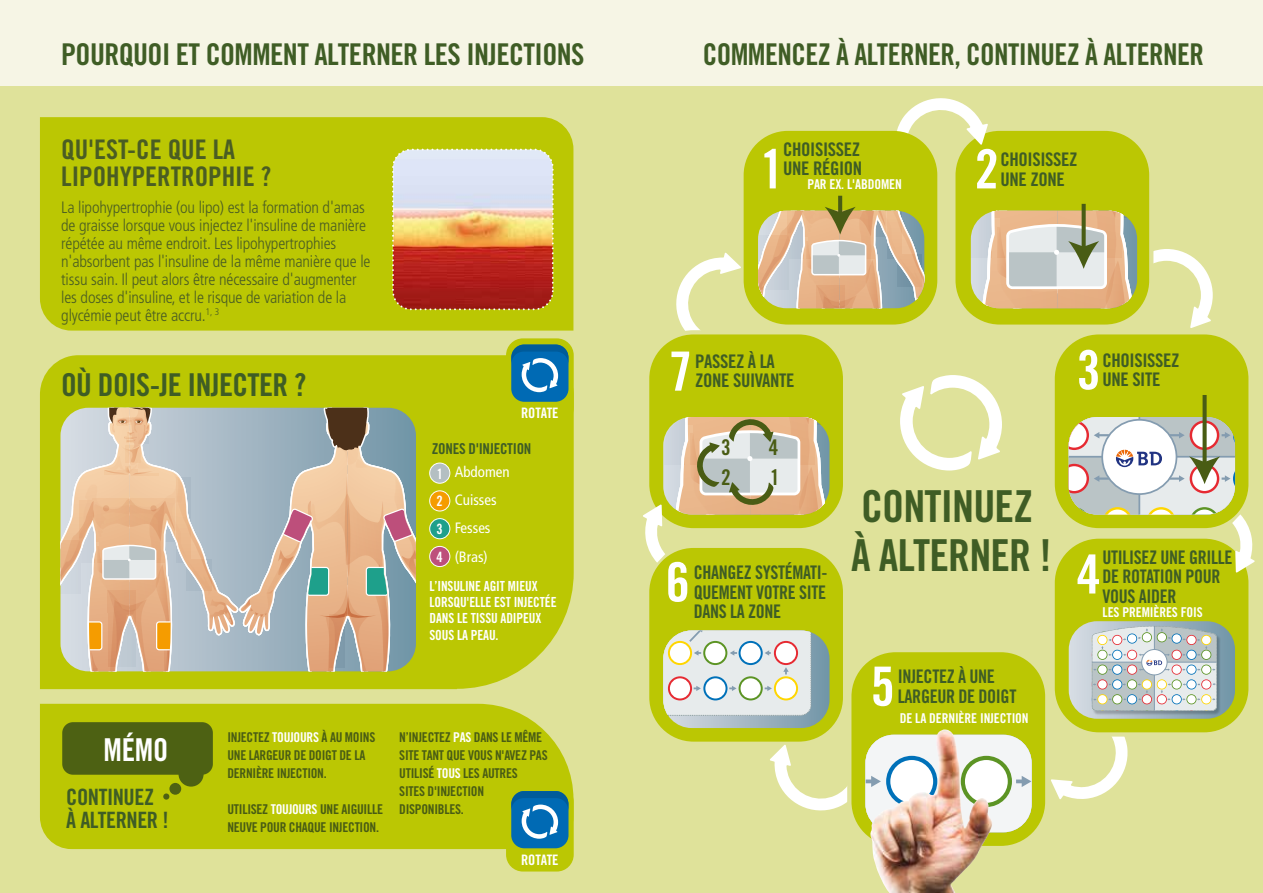
<style>
.page{position:relative;width:1263px;height:893px;background:#f6f5e5}
.page>*{position:absolute;margin:0;border:0;box-sizing:border-box;transform-origin:0 0}
.t1{font:54.15px "Trade Gothic Bold Cond Twenty";color:#fff}
.t2{font:44.1px/49.5px "Trade Gothic LT Std Bd Cn 20";letter-spacing:-.02em;color:#3f5d25}
.t3{font:31.5px "Trade Gothic LT Std Bd Cn 20";letter-spacing:-.02em;color:#3f5d25}
.t4{font:31.5px "Trade Gothic LT Std Bd Cn 20";color:#fff;scale:.96 1}
.t5{font:30px "Trade Gothic LT Std Bd Cn 20";letter-spacing:-.02em;color:#3f5d25}
.t6{font:27px/27px "Trade Gothic LT Std Bd Cn 20";color:#4a5d23}
.t7{font:22.5px/22.5px "Trade Gothic LT Std Bd Cn 20";letter-spacing:-.02em;color:#3f5d25}
.t8{font:21.6px "Trade Gothic Bold Cond Twenty";color:#495c14}
.t9{font:18.75px/19.5px "Trade Gothic LT Std Bd Cn 20";letter-spacing:-.02em;color:#3f5d25}
.t10{font:18.75px/19.5px "Trade Gothic LT Std Bd Cn 20";letter-spacing:-.02em;color:#3f5d25;scale:.96 1}
.t11{font:300 condensed 16.5px/18px "Frutiger LT Std";letter-spacing:-.01em;color:#4a5d23}
.t12{font:condensed 15px/28px "Frutiger";color:#fff}
.t13{font:15px "Trade Gothic LT Std Bd Cn 20";letter-spacing:-.02em;color:#3f5d25}
.t14{font:14.4px "Trade Gothic Bold Cond Twenty";color:#fff}
.t15{font:14.25px/27.8px "Trade Gothic Bold Cond Twenty";color:#fff}
.t16{font:13.95px/16px "Trade Gothic LT Std Bd Cn 20";letter-spacing:-.01em;color:#fff;scale:.96 1}
.t17{font:13.5px/18px "Trade Gothic Bold Cond Twenty";letter-spacing:-.02em;color:#495c14}
.t18{font:13.5px "Trade Gothic LT Std Bd Cn 20";letter-spacing:-.01em;color:#fff}
.s1{color:#fff}
</style>
<div class="page">
<div style="left:0;top:87px;width:1263px;height:806px;background:#dfe29a"></div>
<div style="left:40px;top:355px;width:534px;height:334px;background:#bbc703"></div>
<div style="left:40px;top:704px;width:533px;height:145px;background:#bbc703"></div>
<div style="left:40px;top:117px;width:533px;height:214px;background:#bbc703"></div>
<div style="left:506px;top:338px;width:68px;height:87px;background:#bbc703;border-radius:17px"></div>
<div style="left:511px;top:345px;width:57px;height:57px;background:#006ab4;border-radius:13px"></div>
<svg style="left:511px;top:345px;width:57px;height:47px"></svg>
<div style="left:506px;top:785px;width:68px;height:86px;background:#bbc703;border-radius:17px"></div>
<div style="left:511px;top:791px;width:57px;height:57px;background:#006ab4;border-radius:13px"></div>
<svg style="left:511px;top:791px;width:57px;height:48px"></svg>
<svg style="left:60px;top:408px;width:356px;height:263px;background:#c2b7aa"></svg>
<svg style="left:900px;top:375px;width:102px;height:95px"></svg>
<div style="left:430px;top:463px;width:20px;height:20px;background:#b4bfc2;border-radius:50%"></div>
<div style="left:429px;top:463px;width:21px;height:21px;border:1px solid #fff;border-radius:50%"></div>
<div style="left:430px;top:546px;width:20px;height:21px;background:#bd4f7b;border-radius:50%"></div>
<div style="left:429px;top:546px;width:21px;height:21px;border:1px solid #fff;border-radius:50%"></div>
<div style="left:430px;top:491px;width:20px;height:20px;background:#f59c00;border-radius:50%"></div>
<div style="left:429px;top:490px;width:21px;height:21px;border:1px solid #fff;border-radius:50%"></div>
<div style="left:430px;top:519px;width:20px;height:20px;background:#1ea08b;border-radius:50%"></div>
<div style="left:429px;top:518px;width:21px;height:21px;border:1px solid #fff;border-radius:50%"></div>
<svg style="left:1153px;top:249px;width:60px;height:79px"></svg>
<svg style="left:676px;top:252px;width:65px;height:79px"></svg>
<svg style="left:770px;top:744px;width:77px;height:67px"></svg>
<svg style="left:1051px;top:737px;width:77px;height:62px"></svg>
<div style="left:955px;top:131px;width:194px;height:194px;background:#bbc703;border-radius:44px"></div>
<svg style="left:1082px;top:204px;width:4px;height:7px"></svg>
<svg style="left:971px;top:211px;width:166px;height:98px;background:#d5c4aa"></svg>
<svg style="left:897px;top:98px;width:91px;height:47px"></svg>
<div style="left:1055px;top:334px;width:193px;height:194px;background:#bbc703;border-radius:44px"></div>
<svg style="left:1050px;top:534px;width:203px;height:203px"></svg>
<div style="left:1055px;top:539px;width:193px;height:193px;background:#bbc703;border-radius:44px"></div>
<div style="left:744px;top:131px;width:193px;height:194px;background:#bbc703;border-radius:44px"></div>
<svg style="left:838px;top:196px;width:4px;height:11px"></svg>
<svg style="left:758px;top:207px;width:166px;height:101px;background:#cdba9a"></svg>
<div style="left:645px;top:330px;width:202px;height:202px;background:#dfe29a;border-radius:48px"></div>
<div style="left:649px;top:334px;width:194px;height:194px;background:#bbc703;border-radius:44px"></div>
<div style="left:649px;top:548px;width:194px;height:194px;background:#bbc703;border-radius:44px"></div>
<svg style="left:663px;top:630px;width:166px;height:98px;background:#ccd6cf"></svg>
<svg style="left:668px;top:676px;width:24px;height:24px"></svg>
<div style="left:670px;top:678px;width:20px;height:20px;background:#fff;border-radius:50%"></div>
<svg style="left:703px;top:676px;width:24px;height:24px"></svg>
<div style="left:705px;top:678px;width:20px;height:20px;background:#fff;border-radius:50%"></div>
<svg style="left:738px;top:676px;width:25px;height:24px"></svg>
<div style="left:740px;top:678px;width:21px;height:20px;background:#fff;border-radius:50%"></div>
<svg style="left:774px;top:676px;width:24px;height:24px"></svg>
<div style="left:776px;top:678px;width:20px;height:20px;background:#fff;border-radius:50%"></div>
<svg style="left:668px;top:641px;width:24px;height:24px"></svg>
<div style="left:670px;top:643px;width:20px;height:20px;background:#fff;border-radius:50%"></div>
<svg style="left:703px;top:641px;width:24px;height:24px"></svg>
<div style="left:705px;top:643px;width:20px;height:20px;background:#fff;border-radius:50%"></div>
<svg style="left:738px;top:641px;width:25px;height:24px"></svg>
<div style="left:740px;top:643px;width:21px;height:20px;background:#fff;border-radius:50%"></div>
<svg style="left:774px;top:641px;width:24px;height:24px"></svg>
<div style="left:776px;top:643px;width:20px;height:20px;background:#fff;border-radius:50%"></div>
<div style="left:851px;top:652px;width:194px;height:194px;background:#bbc703;border-radius:44px"></div>
<svg style="left:865px;top:735px;width:167px;height:97px;background:#e7ebd0"></svg>
<svg style="left:961px;top:756px;width:51px;height:51px"></svg>
<div style="left:965px;top:760px;width:43px;height:43px;background:#fff;border-radius:50%"></div>
<div style="left:178px;top:761px;width:26px;height:26px;background:#4d6113;border-radius:50%"></div>
<div style="left:62px;top:722px;width:151px;height:53px;background:#4d6113;border-radius:11px"></div>
<div style="left:169px;top:783px;width:12px;height:12px;background:#4d6113;border-radius:50%"></div>
<div style="left:163px;top:793px;width:6px;height:7px;background:#4d6113;border-radius:50%"></div>
<img style="left:393px;top:150px;width:160px;height:159px">
<div style="left:392px;top:149px;width:162px;height:161px;border:2px dashed #fff;border-radius:18px"></div>
<img style="left:1075px;top:716px;width:163px;height:14px">
<svg style="left:1069px;top:621px;width:166px;height:98px;background:#c1cac4"></svg>
<svg style="left:1202px;top:395px;width:4px;height:22px"></svg>
<svg style="left:643px;top:416px;width:187px;height:147px"></svg>
<svg style="left:1069px;top:417px;width:186px;height:156px"></svg>
<img style="left:870px;top:729px;width:123px;height:164px">
<h3 class="t5" style="left:61px;top:36px;width:525px">POURQUOI ET COMMENT ALTERNER LES INJECTIONS</h3>
<h3 class="t6" style="left:61px;top:136px;width:211px">QU'EST-CE QUE LA<br>LIPOHYPERTROPHIE ?</h3>
<p class="t11" style="left:61px;top:198px;width:311px">La lipohypertrophie (ou lipo) est la formation d'amas de graisse lorsque vous injectez l'insuline de manière répétée au même endroit. Les lipohypertrophies n'absorbent pas l'insuline de la même manière que le tissu sain. Il peut alors être nécessaire d'augmenter les doses d'insuline, et le risque de variation de la glycémie peut être accru.<sup>1,</sup> <sup>3</sup></p>
<h3 class="t3" style="left:61px;top:366px;width:247px">OÙ DOIS-JE INJECTER ?</h3>
<p class="t14" style="left:521px;top:404px;width:39px">ROTATE</p>
<p class="t13" style="left:432px;top:439px;width:101px">ZONES D'INJECTION</p>
<p class="t15" style="left:437px;top:460px;width:8px">1</p>
<p class="t15" style="left:437px;top:487px;width:8px">2<br>3</p>
<p class="t15" style="left:437px;top:543px;width:8px">4</p>
<p class="t12" style="left:455px;top:458px;width:56px">Abdomen<br>Cuisses<br>Fesses (Bras)</p>
<p class="t16" style="left:429px;top:578px;width:134px">L’INSULINE AGIT MIEUX<br>LORSQU'ELLE EST INJECTÉE<br>DANS LE TISSU ADIPEUX<br>SOUS LA PEAU.</p>
<h3 class="t4" style="left:104px;top:731px;width:69px">MÉMO</h3>
<h3 class="t7" style="left:66px;top:785px;width:104px">CONTINUEZ<br>À ALTERNER !</h3>
<p class="t17" style="left:227px;top:728px;width:149px">INJECTEZ <span class="s1">TOUJOURS</span> À AU MOINS<br>UNE LARGEUR DE DOIGT DE LA<br>DERNIÈRE INJECTION.</p>
<p class="t17" style="left:227px;top:800px;width:157px">UTILISEZ <span class="s1">TOUJOURS</span> UNE AIGUILLE<br>NEUVE POUR CHAQUE INJECTION.</p>
<p class="t17" style="left:399px;top:728px;width:150px">N’INJECTEZ <span class="s1">PAS</span> DANS LE MÊME<br>SITE TANT QUE VOUS N'AVEZ PAS<br>UTILISÉ <span class="s1">TOUS</span> LES AUTRES<br>SITES D'INJECTION<br>DISPONIBLES.</p>
<p class="t14" style="left:521px;top:851px;width:39px">ROTATE</p>
<h3 class="t5" style="left:703px;top:36px;width:503px">COMMENCEZ À ALTERNER, CONTINUEZ À ALTERNER</h3>
<h1 class="t1" style="left:760px;top:136px;width:26px">1</h1>
<p class="t9" style="left:783px;top:139px;width:80px">CHOISISSEZ<br>UNE RÉGION</p>
<p class="t18" style="left:807px;top:176px;width:96px">PAR EX. L'ABDOMEN</p>
<h1 class="t1" style="left:668px;top:338px;width:26px">7</h1>
<p class="t9" style="left:695px;top:351px;width:101px">PASSEZ À LA<br>ZONE SUIVANTE</p>
<h3 class="t8" style="left:721px;top:434px;width:11px">3</h3>
<h3 class="t8" style="left:769px;top:434px;width:11px">4</h3>
<h3 class="t8" style="left:721px;top:464px;width:11px">2</h3>
<h3 class="t8" style="left:770px;top:464px;width:11px">1</h3>
<h1 class="t1" style="left:975px;top:136px;width:26px">2</h1>
<p class="t9" style="left:1000px;top:149px;width:78px">CHOISISSEZ<br>UNE ZONE</p>
<h1 class="t1" style="left:1077px;top:337px;width:26px">3</h1>
<p class="t9" style="left:1102px;top:350px;width:78px">CHOISISSEZ<br>UNE SITE</p>
<h1 class="t1" style="left:666px;top:549px;width:26px">6</h1>
<p class="t10" style="left:694px;top:562px;width:140px;text-align:justify">CHANGEZ SYSTÉMATI-QUEMENT VOTRE SITE DANS LA ZONE</p>
<h2 class="t2" style="left:851px;top:481px;width:202px">CONTINUEZ<br>À ALTERNER !</h2>
<h1 class="t1" style="left:871px;top:653px;width:26px">5</h1>
<p class="t9" style="left:898px;top:667px;width:120px">INJECTEZ À UNE<br>LARGEUR DE DOIGT</p>
<p class="t18" style="left:900px;top:710px;width:130px">DE LA DERNIÈRE INJECTION</p>
<h1 class="t1" style="left:1077px;top:541px;width:26px">4</h1>
<p class="t10" style="left:1102px;top:547px;width:137px">UTILISEZ UNE GRILLE<br>DE ROTATION POUR<br>VOUS AIDER</p>
<p class="t18" style="left:1102px;top:603px;width:102px">LES PREMIÈRES FOIS</p>
</div>
